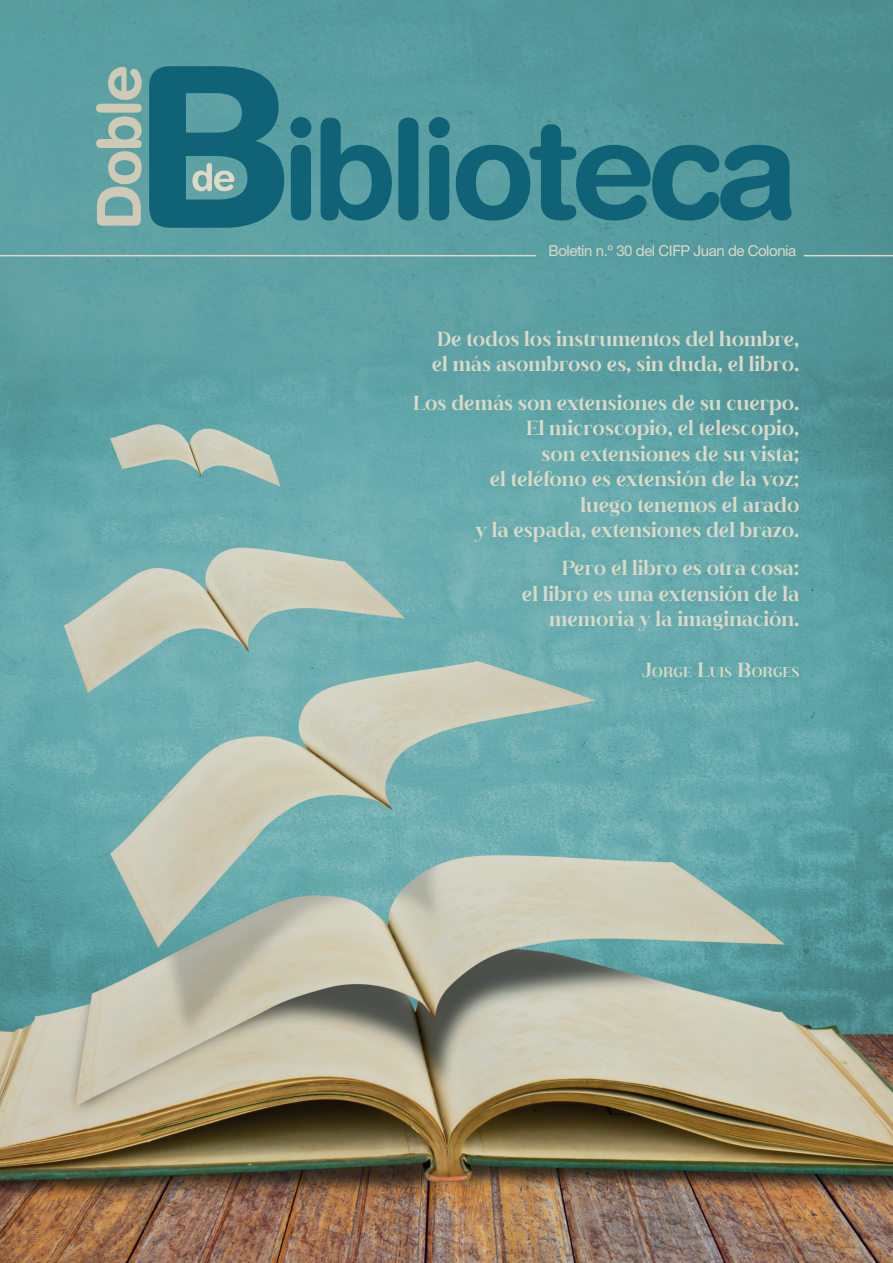
<style>
.page{position:relative;width:893px;height:1263px;background:#fff}
.page>*{position:absolute;margin:0;border:0;box-sizing:border-box;transform-origin:0 0}
.t1{font:700 224.4px "Helvetica Rounded";color:#106276}
.t2{font:700 138px "Helvetica Rounded";letter-spacing:-.055em;color:#106276}
.t3{font:19.5px "Dalime";color:#dcd9c7}
.t4{font:15px "Helvetica Neue";letter-spacing:-.03em;color:#dcd9c7}
.t5{font:13.65px "Dalime";letter-spacing:.035em;color:#dcd9c7}
.s1{font-size:19.5px}
</style>
<div class="page">
<img style="left:0;top:0;width:893px;height:1263px">
<hr style="left:804px;top:255px;width:89px;height:1px;background:#dcd9c7">
<hr style="left:0;top:255px;width:536px;height:1px;background:#dcd9c7">
<svg style="left:96px;top:67px;width:46px;height:159px;background:#94b4ab"></svg>
<svg style="left:192px;top:163px;width:42px;height:28px"></svg>
<p class="t1" style="left:132px;top:12px;width:163px">B</p>
<p class="t2" style="left:282px;top:86px;width:519px">iblioteca</p>
<p class="t4" style="left:549px;top:242px;width:249px">Boletín n.º 30 del CIFP Juan de Colonia</p>
<p class="t3" style="left:437px;top:327px;width:363px">De todos los instrumentos del hombre,</p>
<p class="t3" style="left:432px;top:352px;width:369px">el más asombroso es, sin duda, el libro.</p>
<p class="t3" style="left:413px;top:391px;width:387px">Los demás son extensiones de su cuerpo.</p>
<p class="t3" style="left:527px;top:416px;width:274px">El microscopio, el telescopio,</p>
<p class="t3" style="left:541px;top:442px;width:259px">son extensiones de su vista;</p>
<p class="t3" style="left:490px;top:467px;width:311px">el teléfono es extensión de la voz;</p>
<p class="t3" style="left:581px;top:493px;width:220px">luego tenemos el arado</p>
<p class="t3" style="left:476px;top:518px;width:325px">y la espada, extensiones del brazo.</p>
<p class="t3" style="left:562px;top:556px;width:239px">Pero el libro es otra cosa:</p>
<p class="t3" style="left:522px;top:582px;width:279px">el libro es una extensión de la</p>
<p class="t3" style="left:549px;top:607px;width:252px">memoria y la imaginación.</p>
<p class="t5" style="left:642px;top:664px;width:159px"><span class="s1">J</span>ORGE <span class="s1">L</span>UIS <span class="s1">B</span>ORGES</p>
</div>
